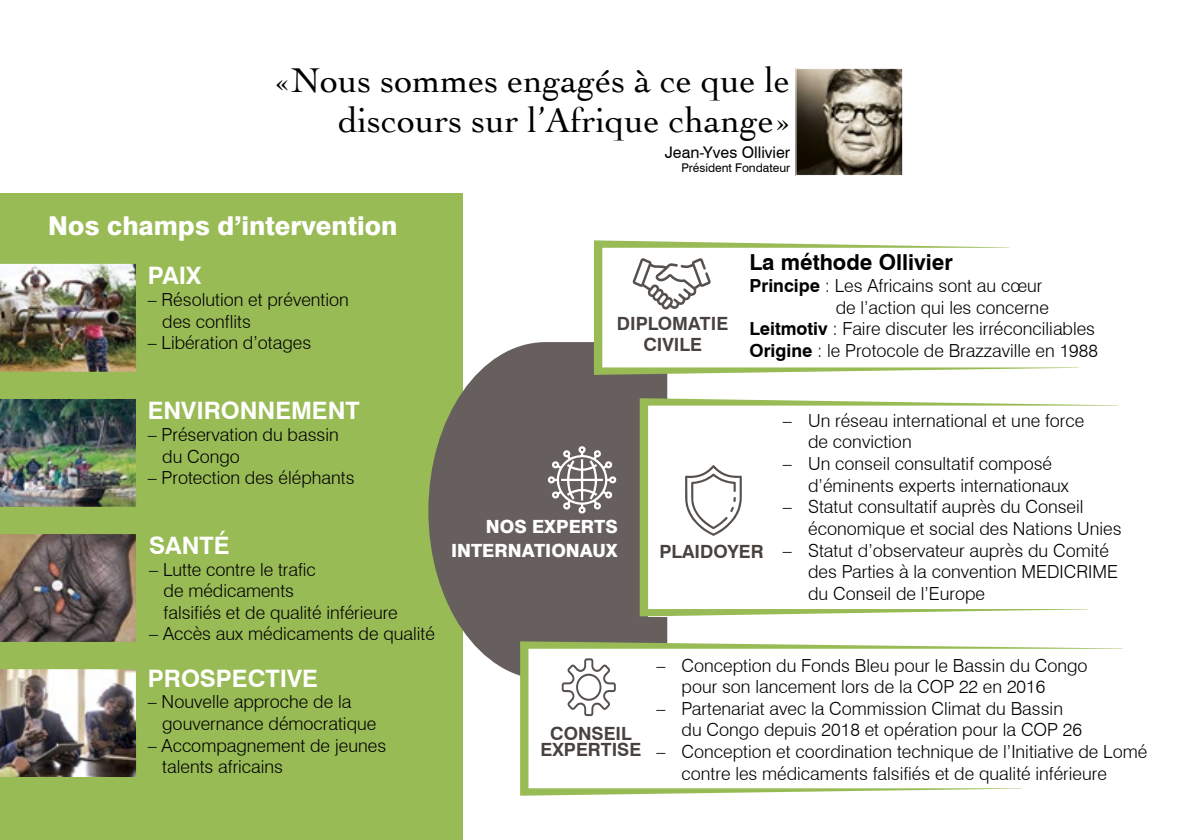
<style>
.page{position:relative;width:1191px;height:840px;background:#fff}
.page>*{position:absolute;margin:0;border:0;box-sizing:border-box;transform-origin:0 0}
.t1{font:36px/40px "Cochin";color:#000;text-align:right}
.t2{font:800 26px "Swiss 721 BT";color:#fff}
.t3{font:700 24px "Swiss 721 BT";color:#fff}
.t4{font:700 22px "Swiss 721 BT";color:#000101}
.t5{font:700 18.2px/21.8px "Swiss 721 BT";color:#48423f;text-align:center}
.t6{font:800 18.2px/23.6px "Swiss 721 BT";color:#fff;text-align:right}
.t7{font:300 18px/21.6px "Swiss 721 BT";color:#000}
.t8{font:300 18px/21.6px "Swiss 721 BT";color:#000101}
.t9{font:16px "Swiss 721 BT";color:#000101}
.t10{font:12px "Swiss 721 BT";color:#000101}
.s1{color:#000}
.s2{font-weight:700}
</style>
<div class="page">
<div style="left:0;top:193px;width:462px;height:646px;background:#99bb56"></div>
<svg style="left:428px;top:342px;width:239px;height:337px;background:#726e62"></svg>
<svg style="left:547px;top:446px;width:70px;height:68px"></svg>
<svg style="left:594px;top:240px;width:485px;height:134px"></svg>
<svg style="left:639px;top:398px;width:478px;height:218px"></svg>
<svg style="left:520px;top:641px;width:602px;height:154px"></svg>
<img style="left:0;top:264px;width:136px;height:107px">
<img style="left:0;top:399px;width:136px;height:107px">
<img style="left:0;top:534px;width:136px;height:107px">
<img style="left:0;top:669px;width:136px;height:107px">
<img style="left:797px;top:70px;width:104px;height:104px">
<div style="left:795px;top:68px;width:108px;height:108px;border:1px solid #fff"></div>
<h1 class="t1" style="left:275px;top:59px;width:517px">«Nous sommes engagés à ce que le discours sur l’Afrique change»</h1>
<p class="t9" style="left:665px;top:142px;width:127px">Jean-Yves Ollivier</p>
<p class="t10" style="left:681px;top:161px;width:110px">Président Fondateur</p>
<h2 class="t2" style="left:48px;top:210px;width:350px">NOS CHAMPS D’INTERVENTION</h2>
<h3 class="t3" style="left:148px;top:261px;width:14px">PAIX</h3>
<p class="t8" style="left:162px;top:288px;width:188px;text-indent:-14px"><span class="s1">–</span> Résolution et prévention des conflits</p>
<p class="t8" style="left:148px;top:331px;width:165px"><span class="s1">–</span> Libération d’otages</p>
<h3 class="t3" style="left:148px;top:396px;width:65px">ENVIRONNE</h3>
<h3 class="t3" style="left:291px;top:396px;width:38px">MENT</h3>
<p class="t8" style="left:162px;top:423px;width:178px;text-indent:-14px"><span class="s1">–</span> Préservation du bassin du Congo</p>
<p class="t8" style="left:148px;top:466px;width:208px"><span class="s1">–</span> Protection des éléphants</p>
<h3 class="t3" style="left:149px;top:530px;width:17px">SANT</h3>
<h3 class="t3" style="left:214px;top:530px;width:17px">É</h3>
<p class="t8" style="left:164px;top:558px;width:236px;text-indent:-14px"><span class="s1">–</span> Lutte contre le trafic<br>de médicaments<br>falsifiés et de qualité inférieure</p>
<p class="t8" style="left:149px;top:622px;width:287px"><span class="s1">–</span> Accès aux médicaments de qualité</p>
<h3 class="t3" style="left:148px;top:663px;width:18px">PROSPE</h3>
<h3 class="t3" style="left:248px;top:663px;width:69px">CTIVE</h3>
<p class="t8" style="left:162px;top:690px;width:216px;text-indent:-14px"><span class="s1">–</span> Nouvelle approche de la gouvernance démocratique</p>
<p class="t8" style="left:162px;top:733px;width:225px;text-indent:-14px"><span class="s1">–</span> Accompagnement de jeunes talents africains</p>
<p class="t5" style="left:617px;top:312px;width:113px">DIPLOMATIE<br>C IVILE</p>
<p class="t4" style="left:749px;top:249px;width:205px">LA MÉTHODE OLLIVIER</p>
<p class="t8" style="left:749px;top:274px;width:294px"><span class="s2">PRINCIPE</span> : Les Africains sont au cœur</p>
<p class="t8" style="left:835px;top:296px;width:215px">de l’action qui les concerne</p>
<p class="t8" style="left:749px;top:318px;width:347px"><span class="s2">LEITMOTIV</span> : Faire discuter les irréconciliables</p>
<p class="t8" style="left:749px;top:339px;width:350px"><span class="s2">ORIGINE</span> : le Protocole de Brazzaville en 1988</p>
<p class="t6" style="left:451px;top:514px;width:168px">NOS EXPERTS<br>INTERNATIONAUX</p>
<p class="t5" style="left:659px;top:540px;width:106px">PLAIDOYER</p>
<p class="t7" style="left:808px;top:409px;width:278px;text-indent:-25px">– Un réseau international et une force de conviction</p>
<p class="t7" style="left:808px;top:452px;width:262px;text-indent:-25px">– Un conseil consultatif composé d’éminents experts internationaux</p>
<p class="t7" style="left:808px;top:495px;width:315px;text-indent:-25px">– Statut consultatif auprès du Conseil économique et social des Nations Unies</p>
<p class="t7" style="left:808px;top:539px;width:311px;text-indent:-25px">– Statut d’observateur auprès du Comité des Parties à la convention MEDICRIME du Conseil de l’Europe</p>
<p class="t5" style="left:540px;top:724px;width:102px;line-height:16px">CONSEIL<br>EXPERTISE</p>
<p class="t7" style="left:681px;top:654px;width:407px;text-indent:-25px">– Conception du Fonds Bleu pour le Bassin du Congo pour son lancement lors de la COP 22 en 2016</p>
<p class="t7" style="left:681px;top:697px;width:402px;text-indent:-25px">– Partenariat avec la Commission Climat du Bassin du Congo depuis 2018 et opération pour la COP 26</p>
<p class="t7" style="left:681px;top:740px;width:467px;text-indent:-25px">– Conception et coordination technique de l’Initiative de Lomé contre les médicaments falsifiés et de qualité inférieure</p>
</div>
